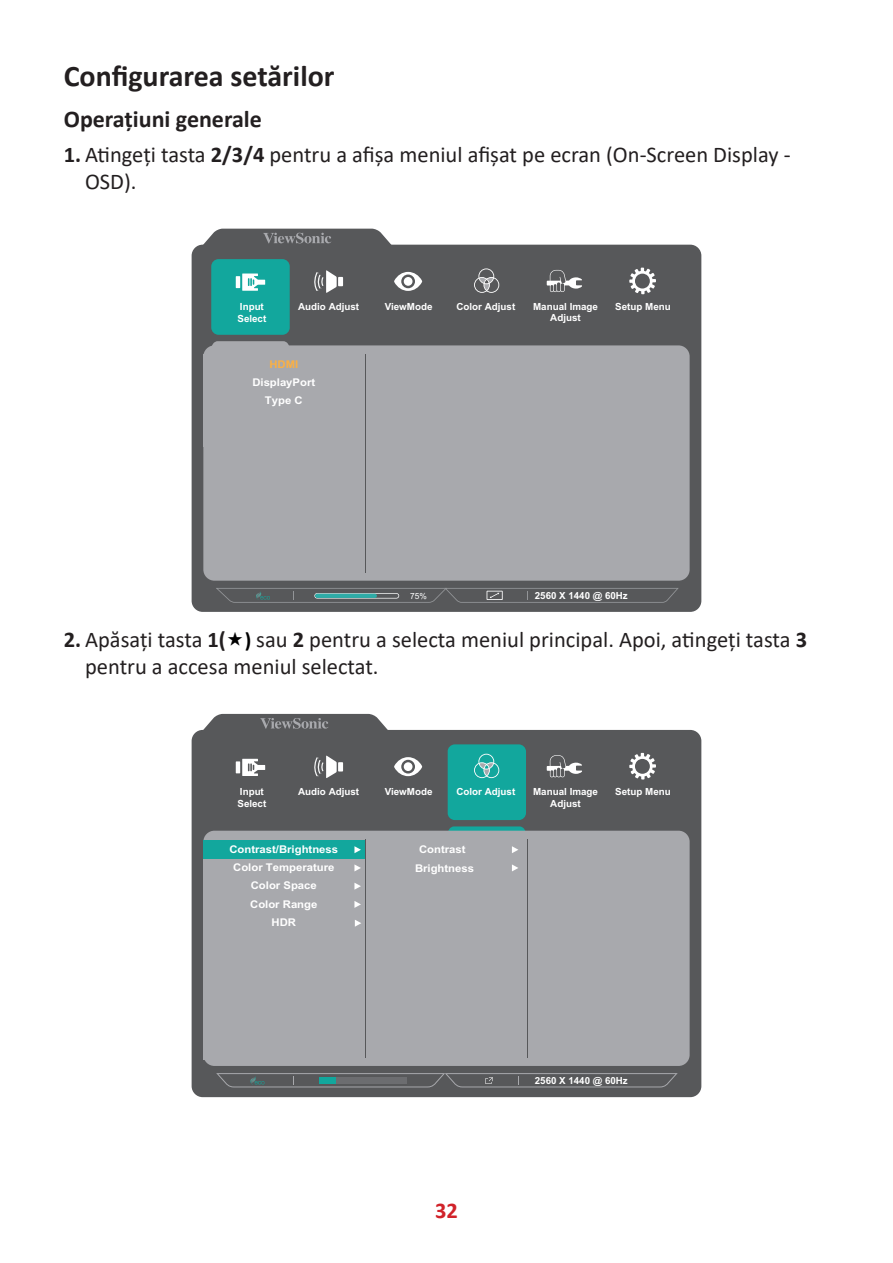
<style>
.page{position:relative;width:893px;height:1263px;background:#fff}
.page>*{position:absolute;margin:0;border:0;box-sizing:border-box;transform-origin:0 0}
.t1{font:700 30px "Calibri";color:#231f20}
.t2{font:700 24px "Calibri";color:#231f20}
.t3{font:22.5px/27px "Calibri";color:#231f20}
.t4{font:700 22.5px "Calibri";color:#d1232a}
.t5{font:700 10.65px/18.3px "Arial";color:#fff;text-align:center;scale:1.06 1}
.t6{font:700 10.65px "Arial";color:#fbb043;scale:1.06 1}
.t7{font:700 9.75px/11.7px "Arial";color:#fff}
.t8{font:8.4px "Arial";color:#fff}
.s1{font-weight:700}
.s2{font-weight:700;font-size:21px;color:#000}
</style>
<div class="page">
<div style="left:192px;top:245px;width:509px;height:367px;background:#57585a;border-radius:11px"></div>
<svg style="left:212px;top:341px;width:77px;height:4px"></svg>
<div style="left:203px;top:345px;width:487px;height:236px;background:#a8a9ad;border-radius:11px"></div>
<div style="left:211px;top:259px;width:79px;height:76px;background:#12a79d;border-radius:7px"></div>
<hr style="left:365px;top:354px;width:1px;height:219px;background:#57585a">
<svg style="left:216px;top:588px;width:463px;height:15px"></svg>
<svg style="left:198px;top:229px;width:198px;height:17px"></svg>
<svg style="left:629px;top:268px;width:27px;height:26px"></svg>
<svg style="left:394px;top:272px;width:28px;height:19px"></svg>
<div style="left:404px;top:277px;width:8px;height:9px;background:#fff;border-radius:50%"></div>
<svg style="left:547px;top:270px;width:35px;height:22px"></svg>
<hr style="left:236px;top:276px;width:4px;height:12px;background:#fff">
<svg style="left:242px;top:273px;width:23px;height:18px"></svg>
<div style="left:338px;top:277px;width:5px;height:9px;background:#fff"></div>
<svg style="left:314px;top:270px;width:23px;height:23px"></svg>
<svg style="left:474px;top:268px;width:25px;height:25px"></svg>
<div style="left:192px;top:730px;width:509px;height:367px;background:#57585a;border-radius:11px"></div>
<svg style="left:448px;top:826px;width:78px;height:5px"></svg>
<div style="left:203px;top:831px;width:487px;height:235px;background:#a8a9ad;border-radius:11px"></div>
<div style="left:448px;top:744px;width:78px;height:76px;background:#12a79d;border-radius:7px"></div>
<svg style="left:354px;top:901px;width:7px;height:7px"></svg>
<svg style="left:354px;top:883px;width:7px;height:7px"></svg>
<svg style="left:354px;top:864px;width:7px;height:7px"></svg>
<div style="left:203px;top:841px;width:162px;height:18px;background:#12a79d"></div>
<svg style="left:354px;top:846px;width:7px;height:7px"></svg>
<svg style="left:512px;top:846px;width:6px;height:7px"></svg>
<svg style="left:512px;top:864px;width:6px;height:7px"></svg>
<div style="left:203px;top:1041px;width:162px;height:18px;background:#a8a9ad"></div>
<hr style="left:527px;top:839px;width:1px;height:219px;background:#57585a">
<hr style="left:365px;top:839px;width:1px;height:219px;background:#57585a">
<svg style="left:216px;top:1073px;width:462px;height:14px"></svg>
<svg style="left:198px;top:714px;width:195px;height:17px"></svg>
<svg style="left:355px;top:920px;width:6px;height:7px"></svg>
<svg style="left:629px;top:753px;width:27px;height:26px"></svg>
<svg style="left:474px;top:754px;width:25px;height:24px"></svg>
<svg style="left:394px;top:757px;width:28px;height:19px"></svg>
<div style="left:404px;top:762px;width:8px;height:9px;background:#fff;border-radius:50%"></div>
<svg style="left:547px;top:755px;width:35px;height:22px"></svg>
<hr style="left:236px;top:761px;width:4px;height:12px;background:#fff">
<svg style="left:242px;top:759px;width:23px;height:17px"></svg>
<div style="left:338px;top:762px;width:5px;height:9px;background:#fff"></div>
<svg style="left:314px;top:755px;width:23px;height:23px"></svg>
<h1 class="t1" style="left:64px;top:55px;width:272px">Configurarea setărilor</h1>
<p class="t2" style="left:64px;top:102px;width:200px">Operațiuni generale</p>
<p class="t3" style="left:85px;top:141px;width:707px;text-indent:-21px"><span class="s1">1.</span> Atingeți tasta <span class="s1">2/3/4</span> pentru a afișa meniul afișat pe ecran (On-Screen Display -<br>OSD).</p>
<p class="t7" style="left:237px;top:301px;width:30px">Input<br>Select</p>
<p class="t7" style="left:298px;top:301px;width:63px">Audio Adjust</p>
<p class="t6" style="left:269px;top:356px;width:29px">HDMI</p>
<p class="t5" style="left:252px;top:373px;width:61px">DisplayPort<br>Type C</p>
<p class="t7" style="left:385px;top:301px;width:49px">ViewMode</p>
<p class="t7" style="left:456px;top:301px;width:60px">Color Adjust</p>
<p class="t7" style="left:533px;top:300px;width:66px">Manual Image</p>
<p class="t7" style="left:615px;top:301px;width:57px">Setup Menu</p>
<p class="t7" style="left:550px;top:312px;width:32px">Adjust</p>
<p class="t8" style="left:410px;top:590px;width:18px">75%</p>
<p class="t7" style="left:535px;top:589px;width:94px">2560 X 1440 @ 60Hz</p>
<p class="t3" style="left:85px;top:626px;width:723px;text-indent:-21px"><span class="s1">2.</span> Apăsați tasta <span class="s1">1(</span> <span class="s2">)</span> sau <span class="s1">2</span> pentru a selecta meniul principal. Apoi, atingeți tasta <span class="s1">3 </span>pentru a accesa meniul selectat.</p>
<p class="t7" style="left:237px;top:786px;width:30px">Input<br>Select</p>
<p class="t7" style="left:298px;top:786px;width:63px">Audio Adjust</p>
<p class="t5" style="left:229px;top:840px;width:104px">Contrast/Brightness<br>Color Temperature<br>Color Space<br>Color Range<br>HDR</p>
<p class="t7" style="left:385px;top:786px;width:49px">ViewMode</p>
<p class="t7" style="left:456px;top:786px;width:60px">Color Adjust</p>
<p class="t7" style="left:533px;top:786px;width:66px">Manual Image</p>
<p class="t7" style="left:615px;top:786px;width:57px">Setup Menu</p>
<p class="t7" style="left:550px;top:797px;width:32px">Adjust</p>
<p class="t5" style="left:415px;top:840px;width:57px;line-height:19.2px">Contrast<br>Brightness</p>
<p class="t4" style="left:435px;top:1194px;width:24px">32</p>
<p class="t7" style="left:535px;top:1075px;width:94px">2560 X 1440 @ 60Hz</p>
</div>
